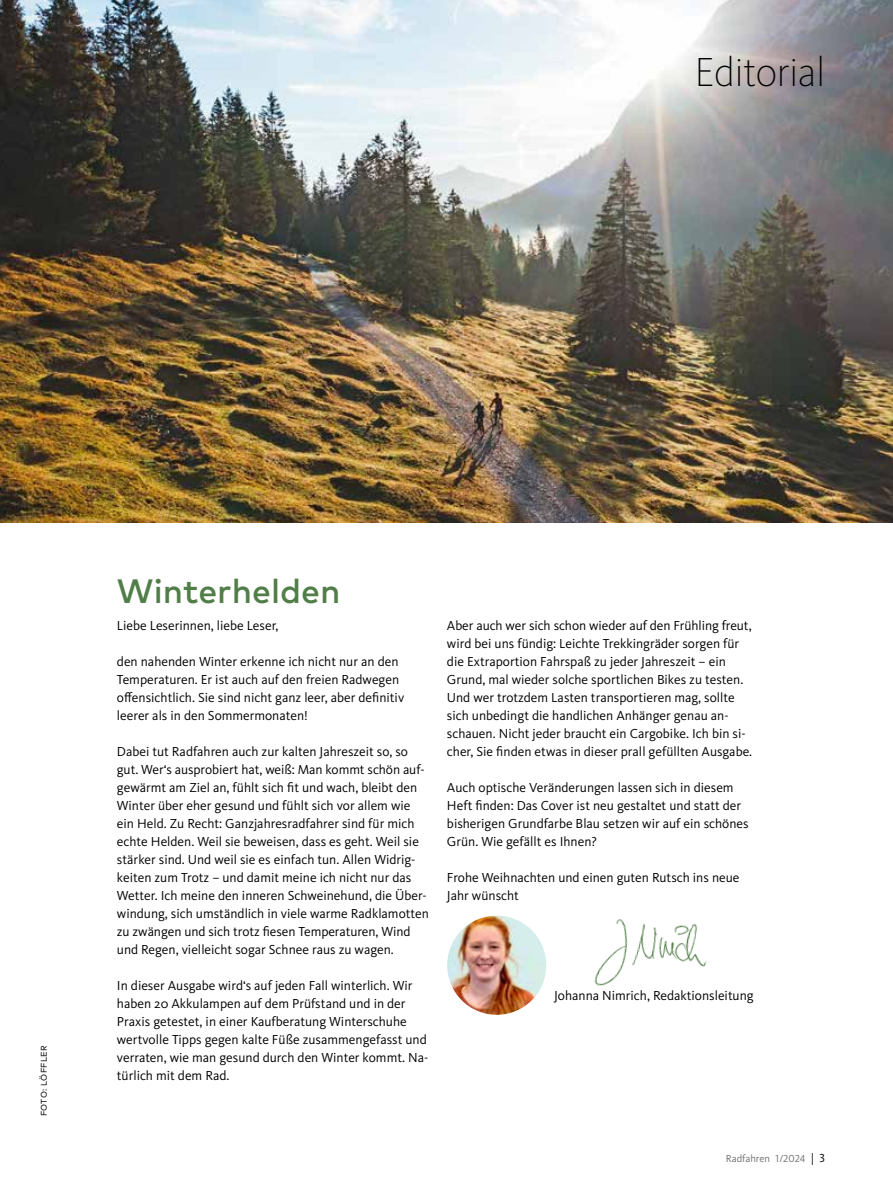
<style>
.page{position:relative;width:893px;height:1191px;background:#fff}
.page>*{position:absolute;margin:0;border:0;box-sizing:border-box;transform-origin:0 0}
.t1{font:200 42px "Kievit OT";letter-spacing:-.015em;color:#000}
.t2{font:500 33.75px "Mark OT";color:#517e48}
.t3{font:13.5px/18px "Kievit OT";color:#000}
.t4{font:10.5px "Kievit OT";color:#707172}
.t5{font:8.25px "Mark OT";letter-spacing:.045em;color:#000}
.s1{font-size:12px;color:#000}
</style>
<div class="page">
<img style="left:0;top:0;width:893px;height:522px">
<img style="left:447px;top:915px;width:99px;height:99px;border-radius:50px">
<img style="left:594px;top:919px;width:113px;height:67px">
<h1 class="t1" style="left:694px;top:47px;width:132px">Editorial</h1>
<p class="t5" style="left:39px;top:1116px;width:73px;rotate:-90deg">FOTO: LÖFFLER</p>
<h2 class="t2" style="left:117px;top:569px;width:225px">Winterhelden</h2>
<p class="t3" style="left:117px;top:616px;width:163px">Liebe Leserinnen, liebe Leser,</p>
<p class="t3" style="left:117px;top:652px;width:289px">den nahenden Winter erkenne ich nicht nur an den Temperaturen. Er ist auch auf den freien Radwegen offensichtlich. Sie sind nicht ganz leer, aber definitiv leerer als in den Sommermonaten!</p>
<p class="t3" style="left:117px;top:742px;width:313px">Dabei tut Radfahren auch zur kalten Jahreszeit so, so gut. Wer‘s ausprobiert hat, weiß: Man kommt schön auf&shy;gewärmt am Ziel an, fühlt sich fit und wach, bleibt den Winter über eher gesund und fühlt sich vor allem wie ein Held. Zu Recht: Ganzjahresradfahrer sind für mich echte Helden. Weil sie beweisen, dass es geht. Weil sie stärker sind. Und weil sie es einfach tun. Allen Widrig&shy;keiten zum Trotz – und damit meine ich nicht nur das Wetter. Ich meine den inneren Schweinehund, die Über&shy;windung, sich umständlich in viele warme Radklamotten zu zwängen und sich trotz fiesen Temperaturen, Wind und Regen, vielleicht sogar Schnee raus zu wagen.</p>
<p class="t3" style="left:117px;top:976px;width:313px">In dieser Ausgabe wird‘s auf jeden Fall winterlich. Wir haben 20 Akkulampen auf dem Prüfstand und in der Praxis getestet, in einer Kaufberatung Winterschuhe wertvolle Tipps gegen kalte Füße zusammengefasst und verraten, wie man gesund durch den Winter kommt. Na&shy;türlich mit dem Rad.</p>
<p class="t3" style="left:447px;top:616px;width:307px">Aber auch wer sich schon wieder auf den Frühling freut, wird bei uns fündig: Leichte Trekkingräder sorgen für die Extraportion Fahrspaß zu jeder Jahreszeit – ein Grund, mal wieder solche sportlichen Bikes zu testen.<br>Und wer trotzdem Lasten transportieren mag, sollte sich unbedingt die handlichen Anhänger genau an&shy;schauen. Nicht jeder braucht ein Cargobike. Ich bin si&shy;cher, Sie finden etwas in dieser prall gefüllten Ausgabe.</p>
<p class="t3" style="left:447px;top:778px;width:303px">Auch optische Veränderungen lassen sich in diesem Heft finden: Das Cover ist neu gestaltet und statt der bisherigen Grundfarbe Blau setzen wir auf ein schönes Grün. Wie gefällt es Ihnen?</p>
<p class="t3" style="left:447px;top:868px;width:294px">Frohe Weihnachten und einen guten Rutsch ins neue<br>Jahr wünscht</p>
<p class="t3" style="left:554px;top:986px;width:201px">Johanna Nimrich, Redaktionsleitung</p>
<p class="t4" style="left:726px;top:1151px;width:101px">Radfahren 1/2024 <span class="s1">| 3</span></p>
</div>
